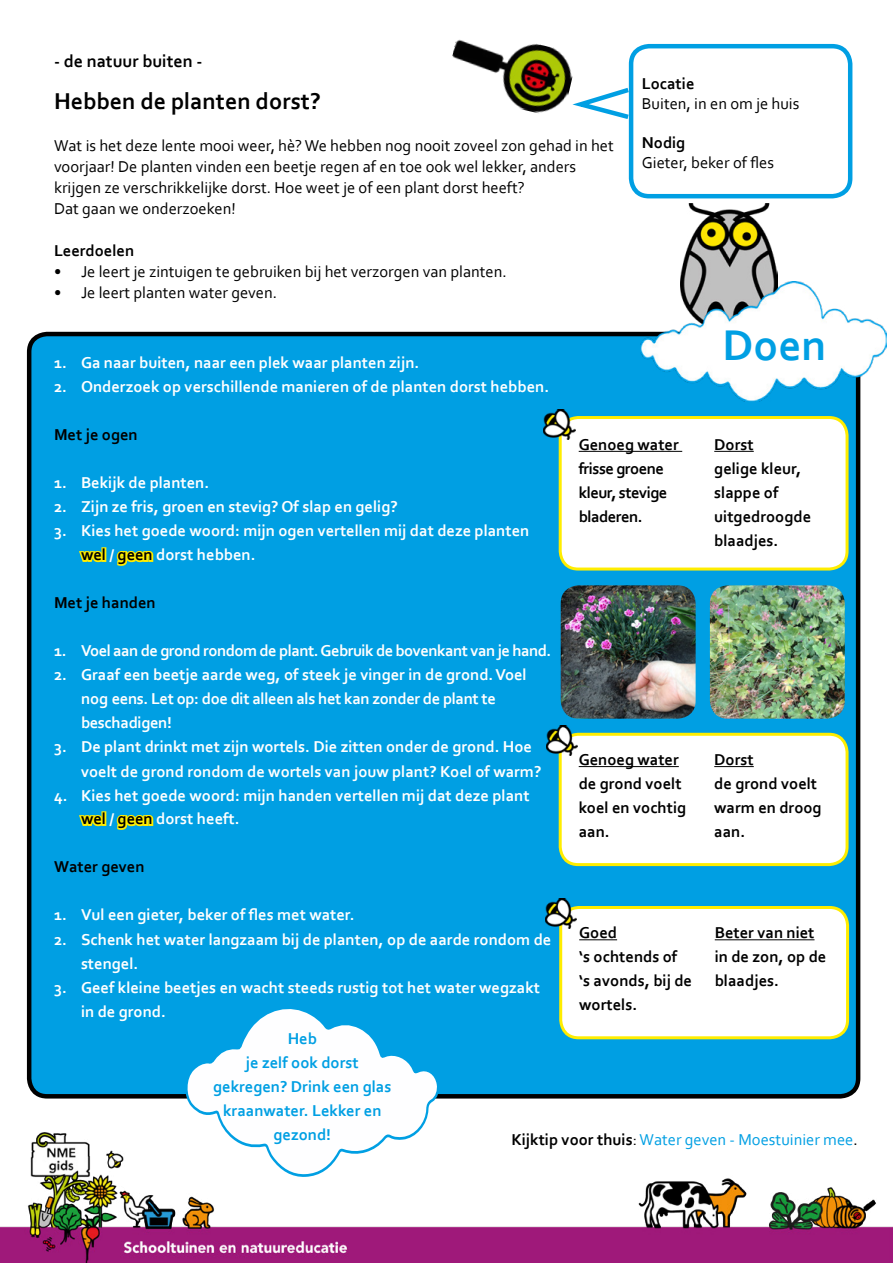
<style>
.page{position:relative;width:893px;height:1263px;background:#fff}
.page>*{position:absolute;margin:0;border:0;box-sizing:border-box;transform-origin:0 0}
.t1{font:700 45px "Corbel";color:#009fe3}
.t2{font:700 24px "Corbel";color:#000}
.t3{font:700 18px "Corbel";color:#000}
.t4{font:700 16.5px/24px "Corbel";color:#fff}
.t5{font:16.5px/21px "Corbel";color:#000}
.t6{font:700 16.5px/24px "Corbel";color:#000}
.t7{font:700 16.5px/24px "Corbel";letter-spacing:-.02em;color:#fff}
.t8{font:700 16.5px/24px "Corbel";color:#009fe3;text-align:center}
.t9{font:700 16.5px "Corbel";letter-spacing:-.03em;color:#fff}
.t10{font:700 16.5px/24px "Corbel";letter-spacing:-.03em;color:#000}
.t11{font:16.5px "Corbel";color:#009fe3}
.s1{color:#000}
.s2{font-weight:700;color:#000}
</style>
<div class="page">
<img style="left:1px;top:1133px;width:891px;height:130px">
<div style="left:629px;top:44px;width:223px;height:154px;border:4px solid #009fe3;border-radius:18px"></div>
<svg style="left:578px;top:84px;width:56px;height:38px"></svg>
<img style="left:452px;top:39px;width:126px;height:75px">
<div style="left:29px;top:334px;width:829px;height:762px;background:#009fe3;border-radius:18px"></div>
<div style="left:27px;top:332px;width:833px;height:766px;border:4px solid #000;border-radius:18px"></div>
<svg style="left:79px;top:551px;width:22px;height:12px"></svg>
<div style="left:101px;top:547px;width:5px;height:15px;border:3px solid #ffed00"></div>
<svg style="left:116px;top:550px;width:38px;height:16px"></svg>
<svg style="left:79px;top:815px;width:22px;height:12px"></svg>
<div style="left:101px;top:811px;width:5px;height:15px;border:3px solid #ffed00"></div>
<svg style="left:116px;top:815px;width:38px;height:15px"></svg>
<img style="left:680px;top:203px;width:97px;height:79px">
<img style="left:641px;top:282px;width:245px;height:119px">
<svg style="left:181px;top:1009px;width:260px;height:170px"></svg>
<div style="left:560px;top:417px;width:287px;height:152px;background:#fff;border-radius:18px"></div>
<hr style="left:579px;top:451px;width:103px;height:1px;background:#000">
<hr style="left:714px;top:451px;width:40px;height:1px;background:#000">
<div style="left:559px;top:416px;width:289px;height:154px;border:3px solid #ffed00;border-radius:18px"></div>
<img style="left:544px;top:409px;width:31px;height:30px">
<div style="left:560px;top:734px;width:287px;height:130px;background:#fff;border-radius:18px"></div>
<hr style="left:579px;top:766px;width:100px;height:1px;background:#000">
<hr style="left:714px;top:766px;width:40px;height:1px;background:#000">
<div style="left:559px;top:733px;width:289px;height:133px;border:3px solid #ffed00;border-radius:18px"></div>
<img style="left:546px;top:725px;width:31px;height:30px">
<div style="left:561px;top:907px;width:286px;height:131px;background:#fff;border-radius:18px"></div>
<hr style="left:579px;top:939px;width:38px;height:1px;background:#000">
<hr style="left:715px;top:939px;width:99px;height:1px;background:#000">
<div style="left:559px;top:906px;width:290px;height:133px;border:3px solid #ffed00;border-radius:18px"></div>
<img style="left:545px;top:898px;width:31px;height:30px">
<img style="left:561px;top:585px;width:135px;height:134px">
<img style="left:710px;top:585px;width:135px;height:134px">
<p class="t3" style="left:54px;top:50px;width:150px">- de natuur buiten -</p>
<h2 class="t2" style="left:54px;top:87px;width:268px">Hebben de planten dorst?</h2>
<p class="t5" style="left:54px;top:135px;width:561px">Wat is het deze lente mooi weer, hè? We hebben nog nooit zoveel zon gehad in het voorjaar! De planten vinden een beetje regen af en toe ook wel lekker, anders krijgen ze verschrikkelijke dorst. Hoe weet je of een plant dorst heeft?<br>Dat gaan we onderzoeken!</p>
<p class="t6" style="left:54px;top:239px;width:82px">Leerdoelen</p>
<p class="t5" style="left:54px;top:261px;width:454px">• Je leert je zintuigen te gebruiken bij het verzorgen van planten.</p>
<p class="t5" style="left:54px;top:282px;width:225px">• Je leert planten water geven.</p>
<p class="t6" style="left:642px;top:71px;width:54px">Locatie</p>
<p class="t5" style="left:642px;top:92px;width:159px">Buiten, in en om je huis</p>
<p class="t6" style="left:642px;top:131px;width:45px">Nodig</p>
<p class="t5" style="left:642px;top:152px;width:134px">Gieter, beker of fles</p>
<p class="t4" style="left:54px;top:351px;width:367px">1. Ga naar buiten, naar een plek waar planten zijn.</p>
<p class="t4" style="left:54px;top:375px;width:497px">2. Onderzoek op verschillende manieren of de planten dorst hebben.</p>
<p class="t6" style="left:54px;top:423px;width:85px">Met je ogen</p>
<p class="t4" style="left:54px;top:471px;width:157px">1. Bekijk de planten.</p>
<p class="t4" style="left:54px;top:495px;width:345px">2. Zijn ze fris, groen en stevig? Of slap en gelig?</p>
<p class="t4" style="left:81px;top:519px;width:450px;text-indent:-27px">3. Kies het goede woord: mijn ogen vertellen mij dat deze planten <span class="s1">wel</span> / <span class="s1">geen</span> dorst hebben.</p>
<p class="t6" style="left:54px;top:591px;width:103px">Met je handen</p>
<p class="t9" style="left:54px;top:641px;width:499px">1. Voel aan de grond rondom de plant. Gebruik de bovenkant van je hand.</p>
<p class="t7" style="left:81px;top:663px;width:447px;text-indent:-27px">2. Graaf een beetje aarde weg, of steek je vinger in de grond. Voel nog eens. Let op: doe dit alleen als het kan zonder de plant te beschadigen!</p>
<p class="t4" style="left:81px;top:735px;width:462px;text-indent:-27px">3. De plant drinkt met zijn wortels. Die zitten onder de grond. Hoe voelt de grond rondom de wortels van jouw plant? Koel of warm?</p>
<p class="t4" style="left:81px;top:783px;width:450px;text-indent:-27px">4. Kies het goede woord: mijn handen vertellen mij dat deze plant <span class="s1">wel</span> / <span class="s1">geen</span> dorst heeft.</p>
<p class="t6" style="left:54px;top:855px;width:92px">Water geven</p>
<p class="t4" style="left:54px;top:903px;width:302px">1. Vul een gieter, beker of fles met water.</p>
<p class="t4" style="left:81px;top:927px;width:472px;text-indent:-27px">2. Schenk het water langzaam bij de planten, op de aarde rondom de stengel.</p>
<p class="t4" style="left:81px;top:975px;width:461px;text-indent:-27px">3. Geef kleine beetjes en wacht steeds rustig tot het water wegzakt in de grond.</p>
<h1 class="t1" style="left:723px;top:318px;width:105px">Doen</h1>
<p class="t10" style="left:579px;top:432px;width:102px">Genoeg water frisse groene kleur, stevige bladeren.</p>
<p class="t6" style="left:714px;top:432px;width:98px">Dorst<br>gelige kleur, slappe of uitgedroogde blaadjes.</p>
<p class="t6" style="left:579px;top:747px;width:109px">Genoeg water de grond voelt koel en vochtig aan.</p>
<p class="t6" style="left:714px;top:747px;width:109px">Dorst<br>de grond voelt warm en droog aan.</p>
<p class="t6" style="left:579px;top:920px;width:114px">Goed<br>‘s ochtends of ‘s avonds, bij de wortels.</p>
<p class="t6" style="left:715px;top:920px;width:113px">Beter van niet in de zon, op de blaadjes.</p>
<p class="t8" style="left:213px;top:1026px;width:180px">Heb<br>je zelf ook dorst gekregen? Drink een glas kraanwater. Lekker en gezond!</p>
<p class="t11" style="left:511px;top:1129px;width:348px"><span class="s2">Kijktip voor thuis</span><span class="s1">:</span> Water geven - Moestuinier mee<span class="s1">.</span></p>
</div>
